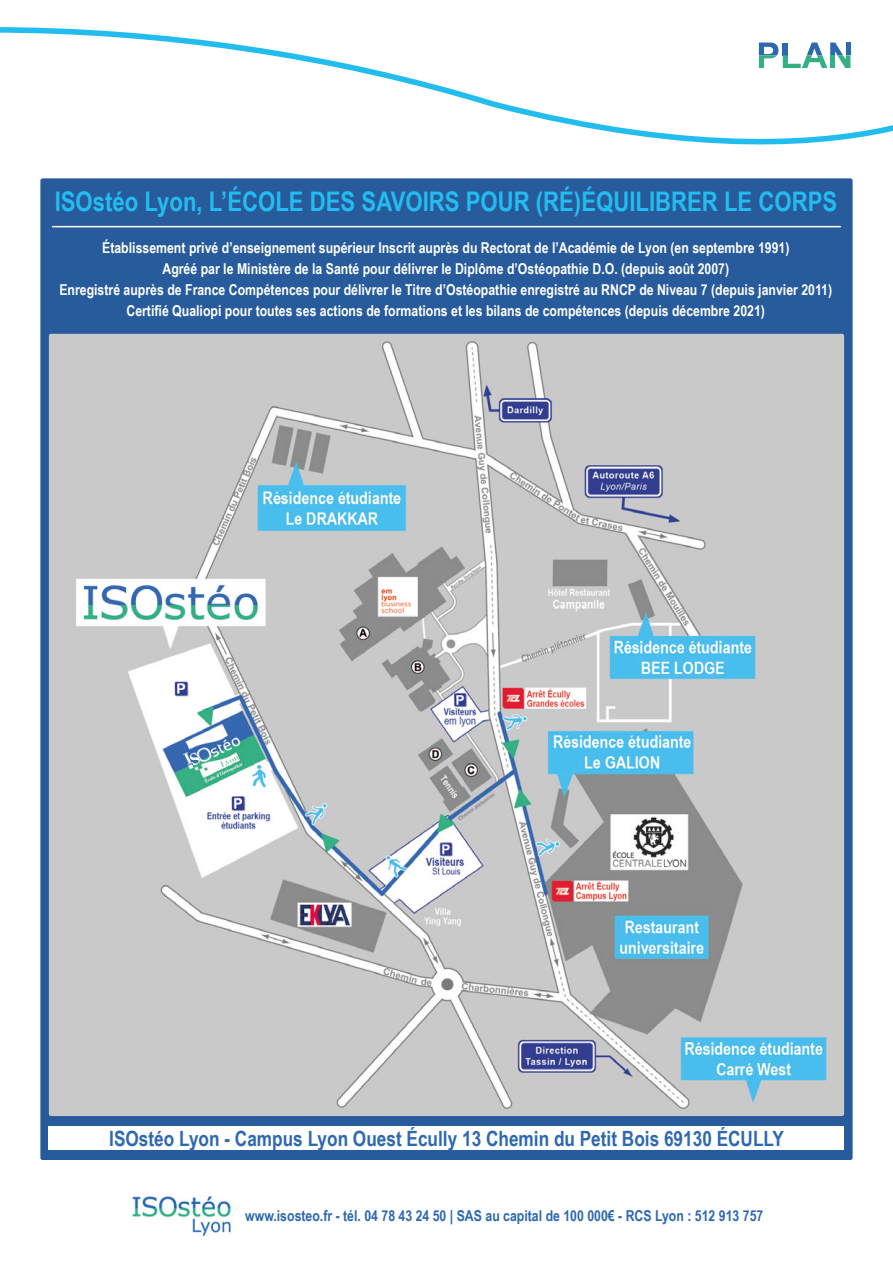
<style>
.page{position:relative;width:893px;height:1263px;background:#fff}
.page>*{position:absolute;margin:0;border:0;box-sizing:border-box;transform-origin:0 0}
.t1{font:700 27px "Arial Narrow";color:#24bcee}
.t2{font:700 21px "Arial Narrow";color:#2d68b0}
.t3{font:700 15px/21px "Arial Narrow";color:#fff;text-align:center}
.t4{font:700 15px "Arial Narrow";color:#2c68b1}
</style>
<div class="page">
<svg style="left:0;top:27px;width:893px;height:117px"></svg>
<img style="left:132px;top:1196px;width:100px;height:40px">
<div style="left:40px;top:178px;width:813px;height:982px;background:#275b9c;border-radius:2px"></div>
<img style="left:49px;top:334px;width:795px;height:782px">
<hr style="left:53px;top:226px;width:787px;height:1px;background:#fff">
<div style="left:49px;top:1126px;width:795px;height:24px;background:#fff"></div>
<svg style="left:759px;top:43px;width:91px;height:25px"></svg>
<h1 class="t1" style="left:55px;top:181px;width:784px">ISOstéo Lyon, L’ÉCOLE DES SAVOIRS POUR (RÉ)ÉQUILIBRER LE CORPS</h1>
<p class="t3" style="left:102px;top:236px;width:689px">Établissement privé d’enseignement supérieur Inscrit auprès du Rectorat de l’Académie de Lyon (en septembre 1991)</p>
<p class="t3" style="left:59px;top:278px;width:774px">Enregistré auprès de France Compétences pour délivrer le Titre d’Ostéopathie enregistré au RNCP de Niveau 7 (depuis janvier 2011)<br>Certifié Qualiopi pour toutes ses actions de formations et les bilans de compétences (depuis décembre 2021)</p>
<p class="t3" style="left:162px;top:257px;width:568px">Agréé par le Ministère de la Santé pour délivrer le Diplôme d’Ostéopathie D.O. (depuis août 2007)</p>
<h2 class="t2" style="left:109px;top:1123px;width:676px">ISOstéo Lyon - Campus Lyon Ouest Écully 13 Chemin du Petit Bois 69130 ÉCULLY</h2>
<p class="t4" style="left:245px;top:1204px;width:520px">www.isosteo.fr - tél. 04 78 43 24 50 | SAS au capital de 100 000€ - RCS Lyon : 512 913 757</p>
</div>
